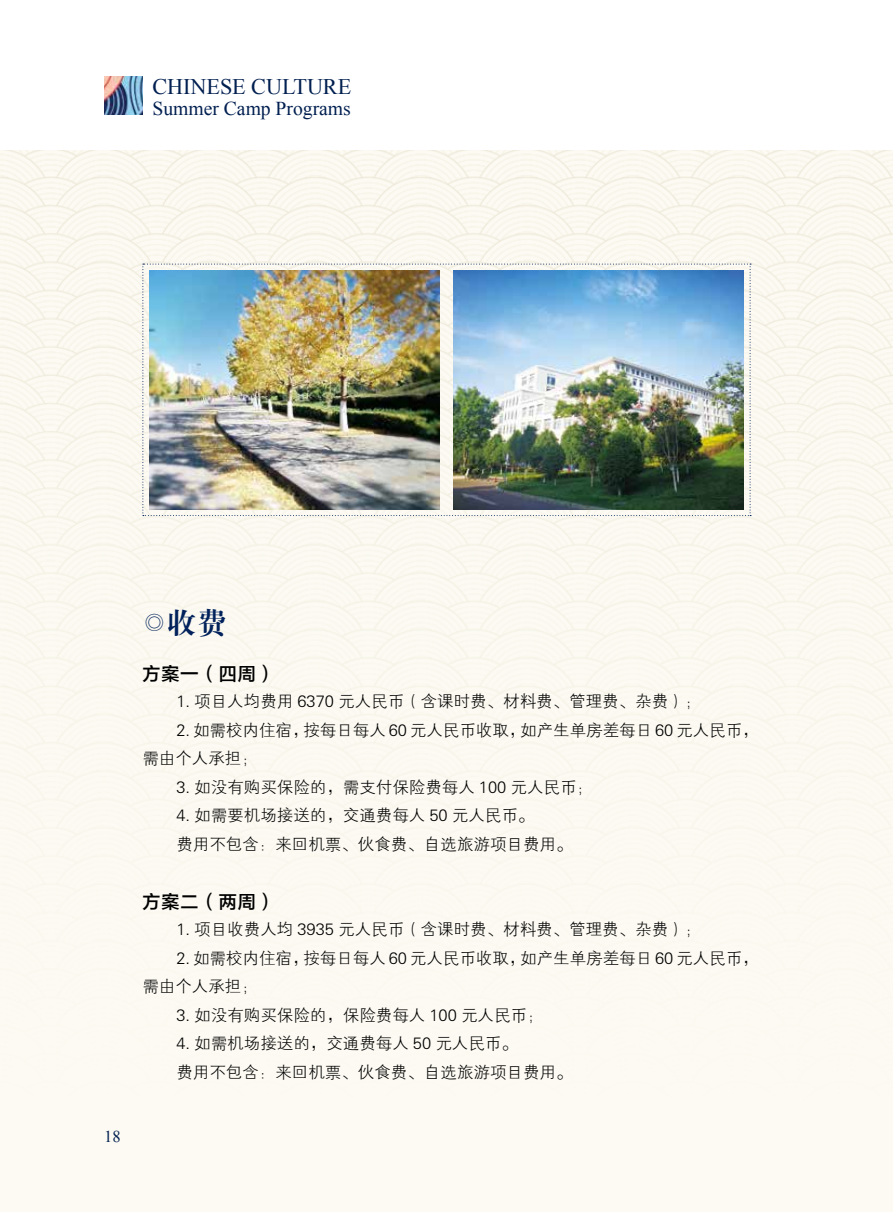
<style>
.page{position:relative;width:893px;height:1212px;background:#fff}
.page>*{position:absolute;margin:0;border:0;box-sizing:border-box;transform-origin:0 0}
.t1{font:28.5px "FZXBSJW GB1 0";color:#00215b}
.t2{font:22.2px "Times New Roman";color:#001f50}
.t3{font:19.65px "Times New Roman";color:#001f50}
.t4{font:18px "FZLTZHK GBK1 0";letter-spacing:.06em;color:#000}
.t5{font:16.5px/28.5px "FZXH1 JW GB1 0";color:#000}
.t6{font:16.5px "Times New Roman";color:#001f50}
.s1{font-size:24px}
</style>
<div class="page">
<div style="left:0;top:151px;width:893px;height:1061px;background:#fcfaf2"></div>
<img style="left:104px;top:77px;width:38px;height:37px">
<img style="left:142px;top:264px;width:609px;height:252px">
<h2 class="t2" style="left:152px;top:72px;width:200px">CHINESE CULTURE</h2>
<p class="t3" style="left:152px;top:95px;width:200px">Summer Camp Programs</p>
<p class="t6" style="left:104px;top:1125px;width:18px">18</p>
<h1 class="t1" style="left:142px;top:607px;width:86px"><span class="s1">◎</span>收费</h1>
<p class="t4" style="left:142px;top:664px;width:134px">方案一（四周）</p>
<p class="t5" style="left:176px;top:688px;width:526px">1. 项目人均费用 6370 元人民币（含课时费、材料费、管理费、杂费）；</p>
<p class="t5" style="left:142px;top:716px;width:618px;text-indent:34px">2. 如需校内住宿，按每日每人 60 元人民币收取，如产生单房差每日 60 元人民币，需由个人承担；</p>
<p class="t5" style="left:176px;top:773px;width:418px">3. 如没有购买保险的，需支付保险费每人 100 元人民币；</p>
<p class="t5" style="left:176px;top:802px;width:398px">4. 如需要机场接送的，交通费每人 50 元人民币。<br>费用不包含：来回机票、伙食费、自选旅游项目费用。</p>
<p class="t4" style="left:142px;top:892px;width:134px">方案二（两周）</p>
<p class="t5" style="left:176px;top:916px;width:526px">1. 项目收费人均 3935 元人民币（含课时费、材料费、管理费、杂费）；</p>
<p class="t5" style="left:142px;top:944px;width:618px;text-indent:34px">2. 如需校内住宿，按每日每人 60 元人民币收取，如产生单房差每日 60 元人民币，需由个人承担；</p>
<p class="t5" style="left:176px;top:1001px;width:369px">3. 如没有购买保险的，保险费每人 100 元人民币；</p>
<p class="t5" style="left:176px;top:1030px;width:398px">4. 如需机场接送的，交通费每人 50 元人民币。<br>费用不包含：来回机票、伙食费、自选旅游项目费用。</p>
</div>
